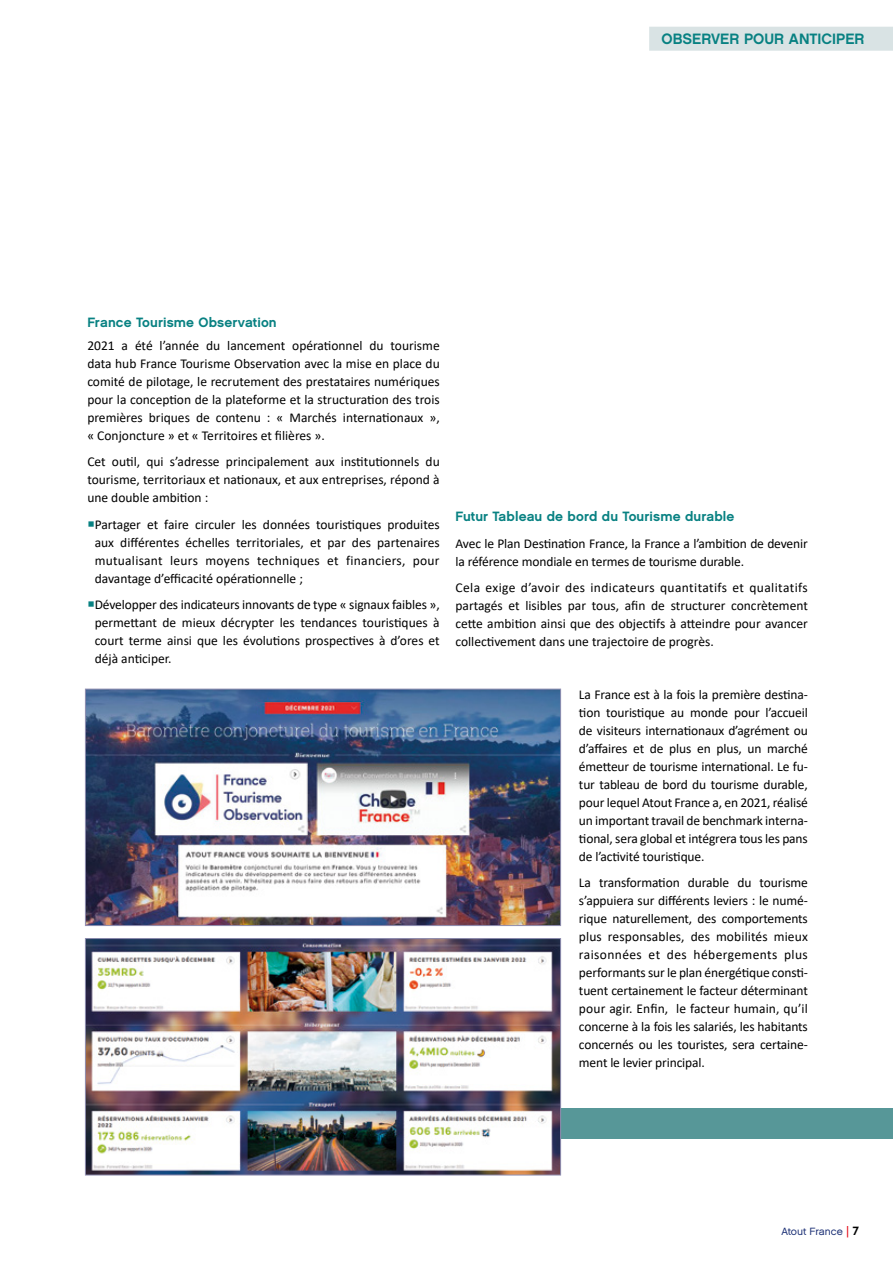
<style>
.page{position:relative;width:893px;height:1263px;background:#fff}
.page>*{position:absolute;margin:0;border:0;box-sizing:border-box;transform-origin:0 0}
.t1{font:15px "Chalet New York Nineteen Sixty";color:#088182}
.t2{font:13.5px/18px "Calibri";letter-spacing:-.01em;color:#000;text-align:justify}
.t3{font:13.5px "Chalet New York Nineteen Sixty";letter-spacing:.01em;color:#088182}
.t4{font:10.5px "Chalet London Nineteen Sixty";color:#1d3176}
.s1{color:#088182}
.s2{font-family:"Meta OFC";font-size:12px;color:#e30613}
.s3{font-family:"Chalet Tokyo";font-size:12px;color:#000}
</style>
<div class="page">
<img style="left:87px;top:691px;width:472px;height:233px">
<div style="left:85px;top:689px;width:476px;height:237px;border:1px solid #9190b2"></div>
<div style="left:553px;top:1108px;width:340px;height:30px;background:#579798"></div>
<img style="left:87px;top:940px;width:472px;height:233px">
<div style="left:85px;top:938px;width:476px;height:237px;border:1px solid #9190b2"></div>
<div style="left:649px;top:27px;width:244px;height:24px;background:#d9e3e4"></div>
<p class="t1" style="left:661px;top:29px;width:205px">OBSERVER POUR ANTICIPER</p>
<p class="t3" style="left:87px;top:314px;width:191px">France Tourisme Observation</p>
<p class="t2" style="left:87px;top:336px;width:354px">2021 a été l’année du lancement opérationnel du tourisme data hub France Tourisme Observation avec la mise en place du comité de pilotage, le recrutement des prestataires numériques pour la conception de la plateforme et la structuration des trois premières briques de contenu : « Marchés internationaux », « Conjoncture » et « Territoires et filières ».</p>
<p class="t2" style="left:87px;top:452px;width:354px">Cet outil, qui s’adresse principalement aux institutionnels du tourisme, territoriaux et nationaux, et aux entreprises, répond à une double ambition :</p>
<p class="t2" style="left:95px;top:515px;width:347px;text-indent:-7px"><span class="s1">○</span>Partager et faire circuler les données touristiques produites aux différentes échelles territoriales, et par des partenaires mutualisant leurs moyens techniques et financiers, pour davantage d’efficacité opérationnelle ;</p>
<p class="t2" style="left:95px;top:595px;width:347px;text-indent:-7px"><span class="s1">○</span>Développer des indicateurs innovants de type « signaux faibles », permettant de mieux décrypter les tendances touristiques à court terme ainsi que les évolutions prospectives à d’ores et déjà anticiper.</p>
<p class="t3" style="left:455px;top:508px;width:280px">Futur Tableau de bord du Tourisme durable</p>
<p class="t2" style="left:455px;top:534px;width:354px">Avec le Plan Destination France, la France a l’ambition de devenir la référence mondiale en termes de tourisme durable.</p>
<p class="t2" style="left:455px;top:578px;width:354px">Cela exige d’avoir des indicateurs quantitatifs et qualitatifs partagés et lisibles par tous, afin de structurer concrètement cette ambition ainsi que des objectifs à atteindre pour avancer collectivement dans une trajectoire de progrès.</p>
<p class="t2" style="left:579px;top:685px;width:230px">La France est à la fois la première destina&shy;tion touristique au monde pour l’accueil de visiteurs internationaux d’agrément ou d’affaires et de plus en plus, un marché émetteur de tourisme international. Le fu&shy;tur tableau de bord du tourisme durable, pour lequel Atout France a, en 2021, réalisé un important travail de benchmark interna&shy;tional, sera global et intégrera tous les pans de l’activité touristique.</p>
<p class="t2" style="left:579px;top:873px;width:230px">La transformation durable du tourisme s’appuiera sur différents leviers : le numé&shy;rique naturellement, des comportements plus responsables, des mobilités mieux raisonnées et des hébergements plus performants sur le plan énergétique consti&shy;tuent certainement le facteur déterminant pour agir. Enfin, le facteur humain, qu’il concerne à la fois les salariés, les habitants concernés ou les touristes, sera certaine&shy;ment le levier principal.</p>
<p class="t4" style="left:781px;top:1225px;width:79px">Atout France <span class="s2">|</span> <span class="s3">7</span></p>
</div>
